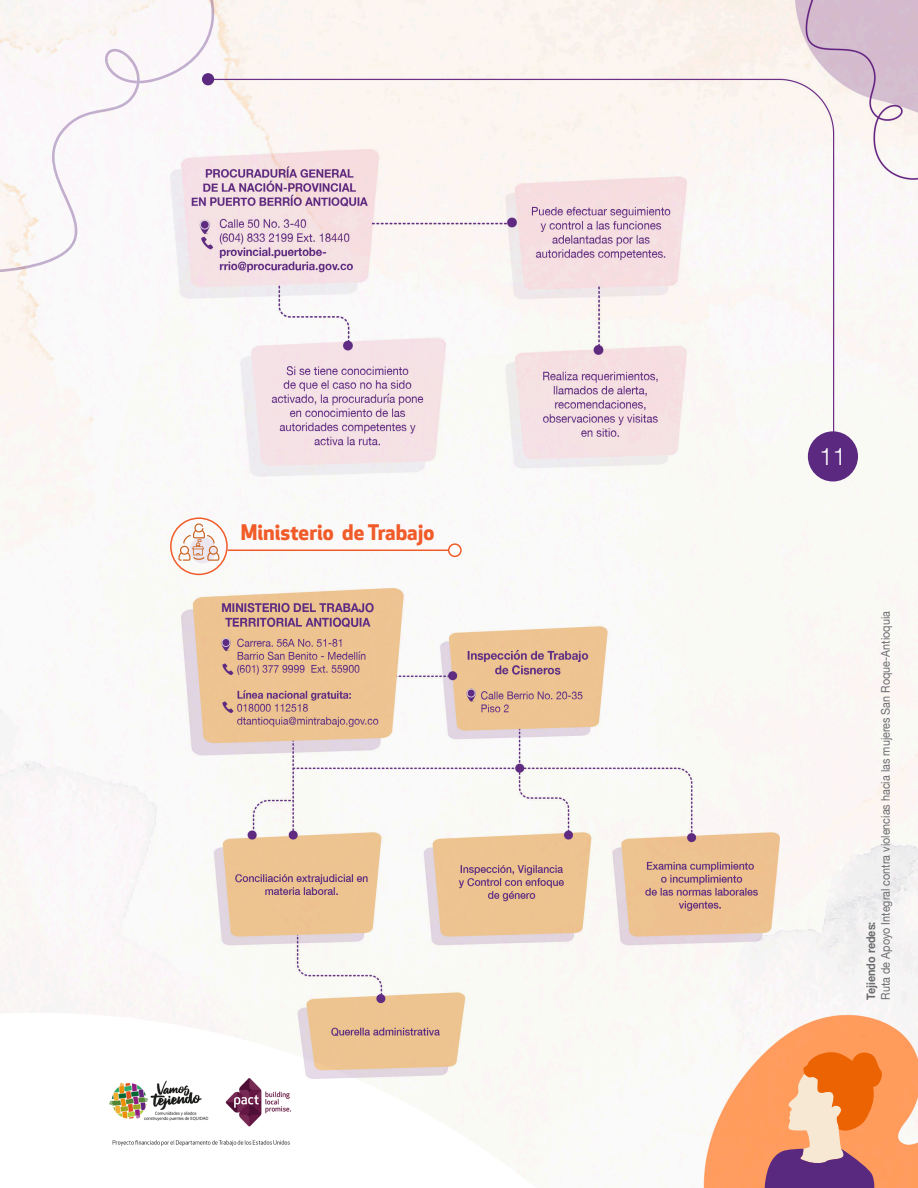
<style>
.page{position:relative;width:918px;height:1188px;background:#fff}
.page>*{position:absolute;margin:0;border:0;box-sizing:border-box;transform-origin:0 0}
.t1{font:300 24px "Helvetica Neue";color:#fff}
.t2{font:700 21px "Apex New";color:#f15b29}
.t3{font:12px "Helvetica Neue";color:#6c6d70;scale:.9 1}
.t4{font:700 12px "Helvetica Neue";color:#6c6d70;scale:.9 1}
</style>
<div class="page">
<img style="left:0;top:0;width:918px;height:1188px">
<div style="left:808px;top:431px;width:50px;height:50px;background:#5b2980;border-radius:50%"></div>
<svg style="left:0;top:999px;width:631px;height:189px"></svg>
<img style="left:109px;top:1079px;width:182px;height:66px">
<svg style="left:0;top:0;width:216px;height:272px;fill:#faf6fa"></svg>
<svg style="left:764px;top:1052px;width:121px;height:136px;background:#d88665"></svg>
<hr style="left:228px;top:550px;width:221px;height:1px;background:#f15b29">
<div style="left:449px;top:544px;width:12px;height:12px;background:#fff;border-radius:50%"></div>
<div style="left:448px;top:543px;width:14px;height:14px;border:2px solid #f15b29;border-radius:50%"></div>
<div style="left:170px;top:517px;width:58px;height:58px;border:2px solid #f15b29;border-radius:50%"></div>
<img style="left:181px;top:589px;width:598px;height:490px">
<img style="left:170px;top:149px;width:517px;height:328px">
<div style="left:189px;top:537px;width:27px;height:26px;background:#ebe6f0;border-radius:50%"></div>
<svg style="left:178px;top:523px;width:41px;height:38px"></svg>
<h2 class="t2" style="left:241px;top:517px;width:195px">Ministerio de Trabajo</h2>
<h1 class="t1" style="left:820px;top:437px;width:28px">11</h1>
<p class="t3" style="left:877px;top:1000px;width:433px;rotate:-90deg">Ruta de Apoyo Integral contra violencias hacia las mujeres San Roque-Antioquia</p>
<p class="t4" style="left:862px;top:1000px;width:88px;rotate:-90deg">Tejiendo redes:</p>
</div>
